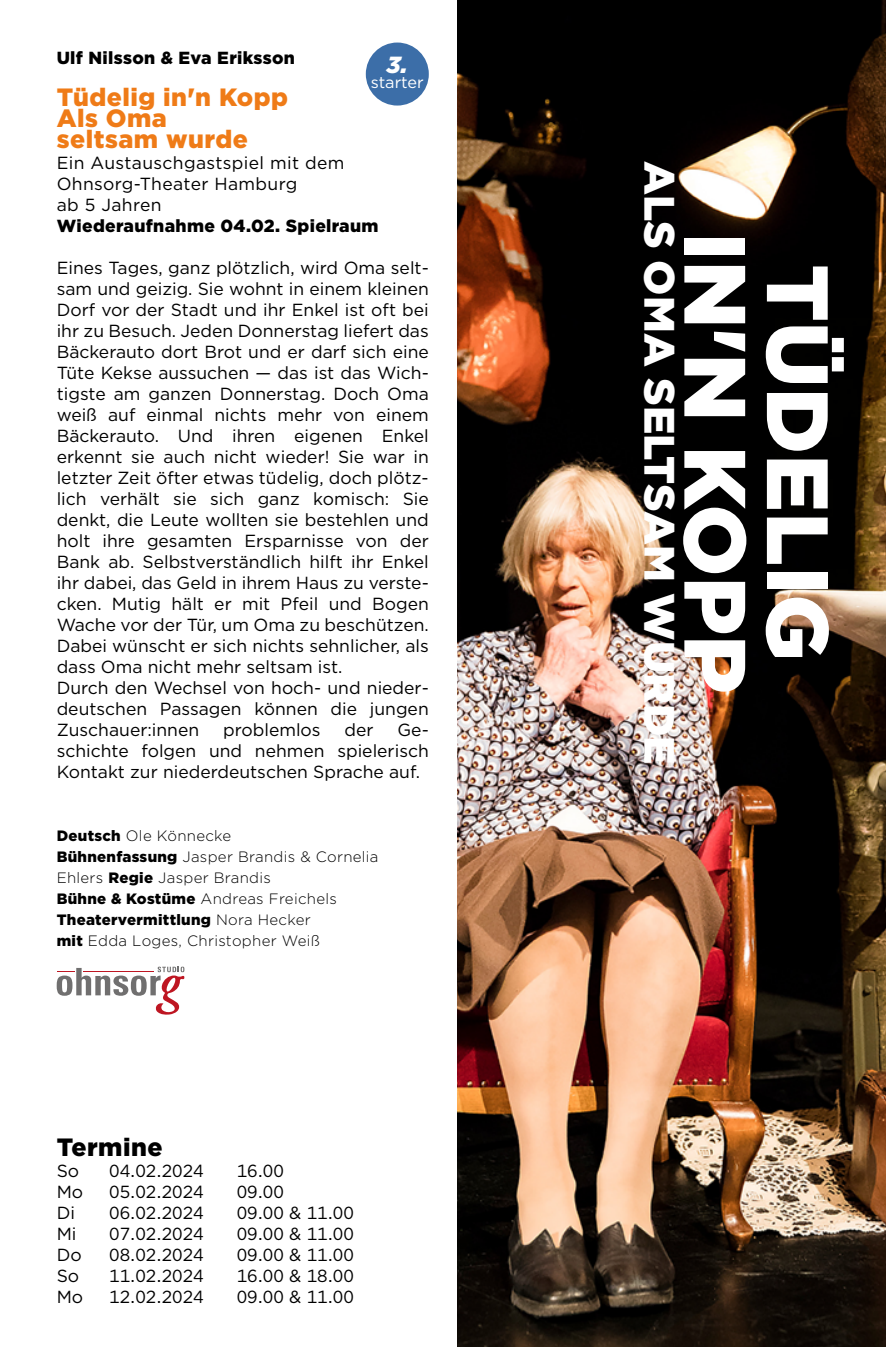
<style>
.page{position:relative;width:886px;height:1347px;background:#fff}
.page>*{position:absolute;margin:0;border:0;box-sizing:border-box;transform-origin:0 0}
.t1{font:900 86.75px/82.5px "Gotham";color:#fff;text-align:center}
.t2{font:900 42.5px "Gotham";color:#fff}
.t3{font:900 25px/21px "Gotham";letter-spacing:.02em;color:#ef7b17}
.t4{font:900 25px "Gotham";letter-spacing:.02em;color:#000}
.t5{font:italic 900 23.25px "Gotham";color:#fff}
.t6{font:17.5px/21px "Gotham";color:#000}
.t7{font:17.5px/21px "Gotham";letter-spacing:.02em;color:#000}
.t8{font:900 17.5px "Gotham";letter-spacing:.02em;color:#000}
.t9{font:16.25px "Gotham";color:#fff}
.t10{font:300 15px/21px "Gotham";letter-spacing:.02em;color:#000}
.s1{font-weight:900}
</style>
<div class="page">
<svg style="left:57px;top:966px;width:127px;height:48px"></svg>
<img style="left:457px;top:0;width:429px;height:1346px">
<div style="left:366px;top:43px;width:63px;height:63px;background:#3c6ea8;border-radius:50%"></div>
<p class="t8" style="left:57px;top:45px;width:240px">Ulf Nilsson &amp; Eva Eriksson</p>
<h3 class="t3" style="left:57px;top:86px;width:233px">Tüdelig in'n Kopp<br>Als Oma<br>seltsam wurde</h3>
<p class="t7" style="left:57px;top:151px;width:289px">Ein Austauschgastspiel mit dem<br>Ohnsorg-Theater Hamburg<br>ab 5 Jahren</p>
<p class="t8" style="left:57px;top:213px;width:323px">Wiederaufnahme 04.02. Spielraum</p>
<h3 class="t5" style="left:387px;top:49px;width:23px">3.</h3>
<p class="t9" style="left:371px;top:72px;width:55px">starter</p>
<p class="t6" style="left:57px;top:256px;width:374px">Eines Tages, ganz plötzlich, wird Oma selt&shy;sam und geizig. Sie wohnt in einem kleinen Dorf vor der Stadt und ihr Enkel ist oft bei ihr zu Besuch. Jeden Donnerstag liefert das Bäckerauto dort Brot und er darf sich eine Tüte Kekse aussuchen — das ist das Wich&shy;tigste am ganzen Donnerstag. Doch Oma weiß auf einmal nichts mehr von einem Bäckerauto. Und ihren eigenen Enkel erkennt sie auch nicht wieder! Sie war in letzter Zeit öfter etwas tüdelig, doch plötz&shy;lich verhält sie sich ganz komisch: Sie denkt, die Leute wollten sie bestehlen und holt ihre gesamten Ersparnisse von der Bank ab. Selbstverständlich hilft ihr Enkel ihr dabei, das Geld in ihrem Haus zu verste&shy;cken. Mutig hält er mit Pfeil und Bogen Wache vor der Tür, um Oma zu beschützen.<br>Dabei wünscht er sich nichts sehnlicher, als dass Oma nicht mehr seltsam ist.<br>Durch den Wechsel von hoch- und nieder&shy;deutschen Passagen können die jungen Zuschauer:innen</p>
<p class="t6" style="left:223px;top:718px;width:99px">problemlos</p>
<p class="t6" style="left:345px;top:718px;width:31px">der</p>
<p class="t6" style="left:57px;top:718px;width:374px;text-align:justify;text-indent:341px">Ge&shy;schichte folgen und nehmen spielerisch Kontakt zur niederdeutschen Sprache auf.</p>
<p class="t10" style="left:57px;top:824px;width:323px"><span class="s1">Deutsch</span> Ole Könnecke<br><span class="s1">Bühnenfassung</span> Jasper Brandis &amp; Cornelia<br>Ehlers <span class="s1">Regie</span> Jasper Brandis<br><span class="s1">Bühne &amp; Kostüme</span> Andreas Freichels<br><span class="s1">Theatervermittlung</span> Nora Hecker<br><span class="s1">mit</span> Edda Loges, Christopher Weiß</p>
<h3 class="t4" style="left:57px;top:1129px;width:107px">Termine</h3>
<p class="t6" style="left:57px;top:1159px;width:24px">So</p>
<p class="t6" style="left:109px;top:1159px;width:96px">04.02.2024</p>
<p class="t6" style="left:237px;top:1159px;width:49px">16.00</p>
<p class="t6" style="left:57px;top:1180px;width:28px">Mo</p>
<p class="t6" style="left:109px;top:1180px;width:96px">05.02.2024</p>
<p class="t6" style="left:237px;top:1180px;width:49px">09.00</p>
<p class="t6" style="left:57px;top:1201px;width:20px">Di</p>
<p class="t6" style="left:109px;top:1201px;width:96px">06.02.2024</p>
<p class="t6" style="left:237px;top:1201px;width:119px">09.00 &amp; 11.00</p>
<p class="t6" style="left:57px;top:1222px;width:21px">Mi</p>
<p class="t6" style="left:109px;top:1222px;width:96px">07.02.2024</p>
<p class="t6" style="left:237px;top:1222px;width:119px">09.00 &amp; 11.00</p>
<p class="t6" style="left:57px;top:1243px;width:26px">Do</p>
<p class="t6" style="left:109px;top:1243px;width:96px">08.02.2024</p>
<p class="t6" style="left:237px;top:1243px;width:119px">09.00 &amp; 11.00</p>
<p class="t6" style="left:57px;top:1264px;width:24px">So</p>
<p class="t6" style="left:109px;top:1264px;width:96px">11.02.2024</p>
<p class="t6" style="left:237px;top:1264px;width:119px">16.00 &amp; 18.00</p>
<p class="t6" style="left:57px;top:1285px;width:28px">Mo</p>
<p class="t6" style="left:109px;top:1285px;width:96px">12.02.2024</p>
<p class="t6" style="left:237px;top:1285px;width:119px">09.00 &amp; 11.00</p>
<h2 class="t2" style="left:689px;top:161px;width:605px;rotate:90deg">ALS OMA SELTSAM WURDE</h2>
<h1 class="t1" style="left:840px;top:232px;width:463px;rotate:90deg">TÜDELIG<br>IN'N KOPP</h1>
</div>
